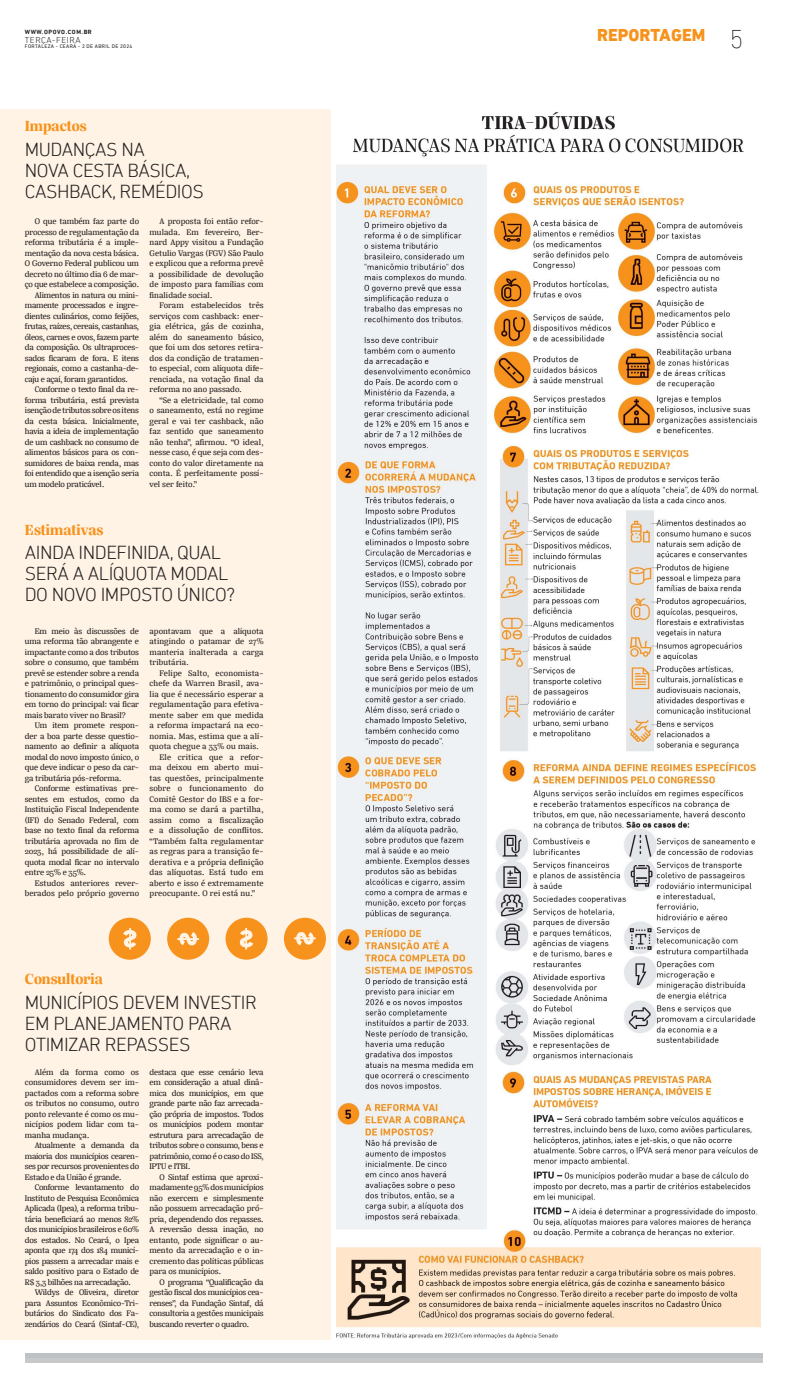
<style>
.page{position:relative;width:787px;height:1389px;background:#fff}
.page>*{position:absolute;margin:0;border:0;box-sizing:border-box;transform-origin:0 0}
.t1{font:300 19.25px/21px "DIN Next LT Pro";letter-spacing:-.025em;color:#221f1f}
.t2{font:800 17.5px "DIN Next LT Pro";color:#f7931d}
.t3{font:700 15.75px "Silva Display";color:#f7931d}
.t4{font:8.75px/10.5px "Silva Text";letter-spacing:-.015em;color:#221f1f;text-align:justify}
.t5{font:8.75px "Silva Text";letter-spacing:.01em;color:#221f1f}
.t6{font:300 8.75px "DIN Next LT Pro";letter-spacing:.06em;color:#221f1f}
.t7{font:700 6.12px "DIN Next LT Pro";letter-spacing:.09em;color:#221f1f}
.t8{font:5.25px "DIN Next LT Pro";letter-spacing:.06em;color:#221f1f}
.s1{font-weight:200;font-size:26.25px;color:#221f1f}
</style>
<div class="page">
<div style="left:25px;top:1358px;width:736px;height:5px;background:#c6c8ca"></div>
<div style="left:25px;top:1353px;width:736px;height:5px;background:#bfc2c4"></div>
<div style="left:0;top:109px;width:710px;height:1231px;background:#fff3e5"></div>
<div style="left:331px;top:99px;width:443px;height:1249px;background:#fff"></div>
<img style="left:336px;top:112px;width:426px;height:1227px">
<div style="left:167px;top:918px;width:42px;height:42px;background:#f7931d;border-radius:50%"></div>
<svg style="left:177px;top:932px;width:22px;height:13px"></svg>
<div style="left:284px;top:918px;width:42px;height:42px;background:#f7931d;border-radius:50%"></div>
<svg style="left:294px;top:932px;width:21px;height:13px"></svg>
<div style="left:109px;top:918px;width:42px;height:42px;background:#f7931d;border-radius:50%"></div>
<svg style="left:123px;top:928px;width:13px;height:21px"></svg>
<div style="left:225px;top:918px;width:42px;height:42px;background:#f7931d;border-radius:50%"></div>
<svg style="left:240px;top:928px;width:13px;height:21px"></svg>
<p class="t7" style="left:25px;top:29px;width:68px">WWW.OPOVO.COM.BR</p>
<p class="t6" style="left:25px;top:35px;width:57px">TERÇA-FEIRA</p>
<p class="t8" style="left:25px;top:43px;width:109px">FORTALEZA - CEARÁ - 2 DE ABRIL DE 2024</p>
<h3 class="t3" style="left:25px;top:121px;width:63px">Impactos</h3>
<h1 class="t1" style="left:25px;top:139px;width:180px">MUDANÇAS NA<br>NOVA CESTA BÁSICA,<br>CASHBACK, REMÉDIOS</h1>
<p class="t4" style="left:35px;top:216px;width:106px">O que também faz parte do</p>
<p class="t4" style="left:25px;top:227px;width:116px">processo de regulamentação da</p>
<p class="t4" style="left:25px;top:237px;width:116px">reforma tributária é a imple-</p>
<p class="t4" style="left:25px;top:248px;width:116px">mentação da nova cesta básica.</p>
<p class="t4" style="left:25px;top:258px;width:116px">O Governo Federal publicou um</p>
<p class="t4" style="left:25px;top:269px;width:116px">decreto no último dia 6 de mar-</p>
<p class="t4" style="left:25px;top:279px;width:116px">ço que estabelece a composição.</p>
<p class="t4" style="left:35px;top:290px;width:106px">Alimentos in natura ou mini-</p>
<p class="t4" style="left:25px;top:300px;width:116px">mamente processados e ingre-</p>
<p class="t4" style="left:25px;top:311px;width:116px">dientes culinários, como feijões,</p>
<p class="t4" style="left:25px;top:321px;width:116px">frutas, raízes, cereais, castanhas,</p>
<p class="t4" style="left:25px;top:332px;width:116px">óleos, carnes e ovos, fazem parte</p>
<p class="t4" style="left:25px;top:342px;width:116px">da composição. Os ultraproces-</p>
<p class="t4" style="left:25px;top:353px;width:116px">sados ficaram de fora. E itens</p>
<p class="t4" style="left:25px;top:363px;width:116px">regionais, como a castanha-de-</p>
<p class="t4" style="left:25px;top:374px;width:105px">caju e açaí, foram garantidos.</p>
<p class="t4" style="left:35px;top:384px;width:106px">Conforme o texto final da re-</p>
<p class="t4" style="left:25px;top:395px;width:116px">forma tributária, está prevista</p>
<p class="t4" style="left:25px;top:405px;width:116px">isenção de tributos sobre os itens</p>
<p class="t4" style="left:25px;top:416px;width:116px">da cesta básica. Inicialmente,</p>
<p class="t4" style="left:25px;top:426px;width:116px">havia a ideia de implementação</p>
<p class="t4" style="left:25px;top:437px;width:116px">de um cashback no consumo de</p>
<p class="t4" style="left:25px;top:447px;width:116px">alimentos básicos para os con-</p>
<p class="t4" style="left:25px;top:458px;width:116px">sumidores de baixa renda, mas</p>
<p class="t4" style="left:25px;top:468px;width:116px">foi entendido que a isenção seria</p>
<p class="t4" style="left:25px;top:479px;width:81px">um modelo praticável.</p>
<p class="t4" style="left:149px;top:216px;width:116px;text-indent:10px">A proposta foi então refor&shy;mulada. Em fevereiro, Ber&shy;nard Appy visitou a Fundação Getulio Vargas (FGV) São Paulo e explicou que a reforma prevê a possibilidade de devolução de imposto para famílias com finalidade social.</p>
<p class="t4" style="left:149px;top:300px;width:116px;text-indent:10px">Foram estabelecidos três serviços com cashback: ener&shy;gia elétrica, gás de cozinha, além do saneamento básico, que foi um dos setores retira&shy;dos da condição de tratamen&shy;to especial, com alíquota dife&shy;renciada, na votação final da reforma no ano passado.</p>
<p class="t4" style="left:149px;top:395px;width:116px;text-indent:10px">“Se a eletricidade, tal como o saneamento, está no regime geral e vai ter cashback, não faz sentido que saneamento não tenha”, afirmou. “O ideal, nesse caso, é que seja com des&shy;conto do valor diretamente na conta. É perfeitamente possí&shy;vel ser feito.”</p>
<h3 class="t3" style="left:25px;top:524px;width:80px">Estimativas</h3>
<h1 class="t1" style="left:25px;top:542px;width:212px">AINDA INDEFINIDA, QUAL<br>SERÁ A ALÍQUOTA MODAL<br>DO NOVO IMPOSTO ÚNICO?</h1>
<p class="t4" style="left:25px;top:626px;width:116px;text-indent:10px">Em meio às discussões de uma reforma tão abrangente e impactante como a dos tributos sobre o consumo, que também prevê se estender sobre a renda e patrimônio, o principal ques&shy;tionamento do consumidor gira em torno do principal: vai ficar mais barato viver no Brasil?</p>
<p class="t4" style="left:25px;top:720px;width:116px;text-indent:10px">Um item promete respon&shy;der a boa parte desse questio&shy;namento ao definir a alíquota modal do novo imposto único, o que deve indicar o peso da car&shy;ga tributária pós-reforma.</p>
<p class="t4" style="left:25px;top:783px;width:116px;text-indent:10px">Conforme estimativas pre&shy;sentes em estudos, como da Instituição Fiscal Independente (IFI) do Senado Federal, com base no texto final da reforma tributária aprovada no fim de 2023, há possibilidade de alí&shy;quota modal ficar no intervalo entre 25% e 35%.</p>
<p class="t4" style="left:25px;top:878px;width:116px;text-align:right">Estudos anteriores rever&shy;berados pelo próprio governo</p>
<p class="t4" style="left:149px;top:626px;width:116px">apontavam que a alíquota atingindo o patamar de 27% manteria inalterada a carga tributária.</p>
<p class="t5" style="left:159px;top:669px;width:106px">Felipe Salto, economista-</p>
<p class="t5" style="left:149px;top:678px;width:116px">chefe da Warren Brasil, ava-</p>
<p class="t5" style="left:149px;top:690px;width:116px">lia que é necessário esperar a</p>
<p class="t5" style="left:149px;top:700px;width:116px">regulamentação para efetiva-</p>
<p class="t5" style="left:149px;top:711px;width:116px">mente saber em que medida</p>
<p class="t5" style="left:149px;top:721px;width:116px">a reforma impactará na eco-</p>
<p class="t5" style="left:149px;top:732px;width:116px">nomia. Mas, estima que a alí-</p>
<p class="t5" style="left:149px;top:742px;width:111px">quota chegue a 33% ou mais.</p>
<p class="t5" style="left:159px;top:751px;width:106px">Ele critica que a refor-</p>
<p class="t5" style="left:149px;top:763px;width:116px">ma deixou em aberto mui-</p>
<p class="t5" style="left:149px;top:772px;width:116px">tas questões, principalmente</p>
<p class="t5" style="left:149px;top:784px;width:116px">sobre o funcionamento do</p>
<p class="t5" style="left:149px;top:793px;width:116px">Comitê Gestor do IBS e a for-</p>
<p class="t5" style="left:149px;top:805px;width:116px">ma como se dará a partilha,</p>
<p class="t5" style="left:149px;top:814px;width:116px">assim como a fiscalização</p>
<p class="t5" style="left:149px;top:825px;width:116px">e a dissolução de conflitos.</p>
<p class="t5" style="left:149px;top:837px;width:116px">“Também falta regulamentar</p>
<p class="t5" style="left:149px;top:847px;width:116px">as regras para a transição fe-</p>
<p class="t5" style="left:149px;top:856px;width:116px">derativa e a própria definição</p>
<p class="t5" style="left:149px;top:867px;width:116px">das alíquotas. Está tudo em</p>
<p class="t5" style="left:149px;top:879px;width:116px">aberto e isso é extremamente</p>
<p class="t5" style="left:149px;top:889px;width:107px">preocupante. O rei está nu.”</p>
<h3 class="t3" style="left:25px;top:974px;width:79px">Consultoria</h3>
<h1 class="t1" style="left:25px;top:991px;width:233px">MUNICÍPIOS DEVEM INVESTIR<br>EM PLANEJAMENTO PARA<br>OTIMIZAR REPASSES</h1>
<p class="t4" style="left:25px;top:1067px;width:116px;text-indent:10px">Além da forma como os consumidores devem ser im&shy;pactados com a reforma sobre os tributos no consumo, outro ponto relevante é como os mu&shy;nicípios podem lidar com ta&shy;manha mudança.</p>
<p class="t4" style="left:25px;top:1140px;width:116px;text-indent:10px">Atualmente a demanda da maioria dos municípios cearen&shy;ses por recursos provenientes do Estado e da União é grande.</p>
<p class="t4" style="left:35px;top:1182px;width:106px">Conforme levantamento do</p>
<p class="t4" style="left:25px;top:1193px;width:116px">Instituto de Pesquisa Econômica</p>
<p class="t4" style="left:25px;top:1203px;width:116px">Aplicada (Ipea), a reforma tribu-</p>
<p class="t4" style="left:25px;top:1214px;width:116px">tária beneficiará ao menos 82%</p>
<p class="t4" style="left:25px;top:1224px;width:116px">dos municípios brasileiros e 60%</p>
<p class="t4" style="left:25px;top:1235px;width:116px">dos estados. No Ceará, o Ipea</p>
<p class="t4" style="left:25px;top:1245px;width:116px">aponta que 174 dos 184 municí-</p>
<p class="t4" style="left:25px;top:1256px;width:116px">pios passem a arrecadar mais e</p>
<p class="t4" style="left:25px;top:1266px;width:116px">saldo positivo para o Estado de</p>
<p class="t4" style="left:25px;top:1277px;width:107px">R$ 3,3 bilhões na arrecadação.</p>
<p class="t4" style="left:35px;top:1287px;width:106px">Wildys de Oliveira, diretor</p>
<p class="t4" style="left:25px;top:1298px;width:116px">para Assuntos Econômico-Tri-</p>
<p class="t4" style="left:25px;top:1308px;width:116px">butários do Sindicato dos Fa-</p>
<p class="t4" style="left:25px;top:1319px;width:116px">zendários do Ceará (Sintaf-CE),</p>
<p class="t4" style="left:149px;top:1067px;width:116px">destaca que esse cenário leva em consideração a atual dinâ&shy;mica dos municípios, em que grande parte não faz arrecada&shy;ção própria de impostos. Todos os municípios podem montar estrutura para arrecadação de tributos sobre o consumo, bens e patrimônio, como é o caso do ISS, IPTU e ITBI.</p>
<p class="t4" style="left:149px;top:1172px;width:116px;text-indent:10px">O Sintaf estima que aproxi&shy;madamente 95% dos municípios não exercem e simplesmente não possuem arrecadação pró&shy;pria, dependendo dos repasses.<br>A reversão dessa inação, no entanto, pode significar o au&shy;mento da arrecadação e o in&shy;cremento das políticas públicas para os municípios.</p>
<p class="t4" style="left:149px;top:1277px;width:116px;text-indent:10px">O programa “Qualificação da gestão fiscal dos municípios cea&shy;renses”, da Fundação Sintaf, dá consultoria a gestões municipais buscando reverter o quadro.</p>
<h2 class="t2" style="left:596px;top:25px;width:147px">REPORTAGEM <span class="s1">5</span></h2>
</div>
